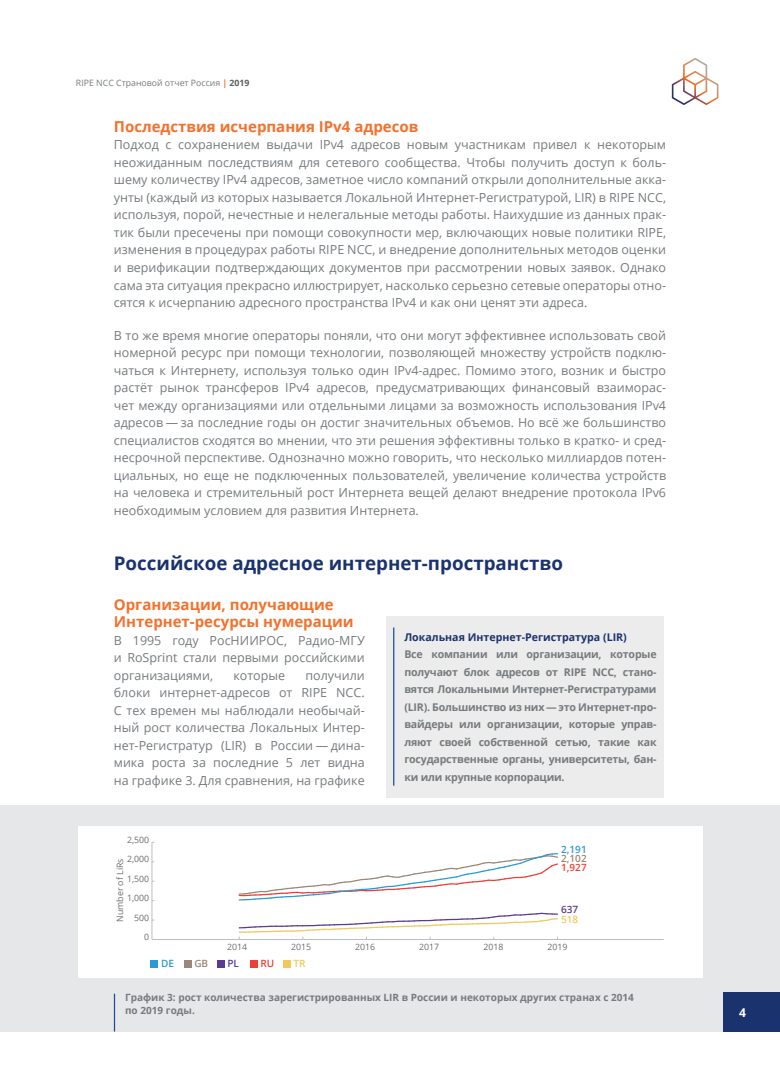
<style>
.page{position:relative;width:780px;height:1088px;background:#fff}
.page>*{position:absolute;margin:0;border:0;box-sizing:border-box;transform-origin:0 0}
.t1{font:700 18.75px "Open Sans";color:#1a336e}
.t2{font:700 15px/17.5px "Open Sans";color:#f3712d}
.t3{font:12.5px/17.5px "Open Sans";color:#767b7e;text-align:justify}
.t4{font:700 12.12px "Open Sans";color:#fff}
.t5{font:700 10.62px/17.5px "Open Sans";letter-spacing:-.02em;color:#767b7e;text-align:justify}
.t6{font:700 10.62px "Open Sans";color:#1a336e}
.t7{font:700 10px/12.5px "Open Sans";color:#767b7e}
.t8{font:600 10px "Open Sans";color:#2b9ad6}
.t9{font:600 10px "Open Sans";color:#9b8679}
.t10{font:600 10px "Open Sans";color:#ee3e35}
.t11{font:600 10px "Open Sans";color:#5b3a91}
.t12{font:600 10px "Open Sans";color:#f2c75c}
.t13{font:8.75px "Open Sans";color:#6c6d70}
.t14{font:8.75px "Open Sans";color:#767b7e}
.s1{font-weight:700;color:#f3712d}
.s2{font-weight:700;color:#5b5f60}
</style>
<div class="page">
<svg style="left:671px;top:58px;width:47px;height:47px"></svg>
<div style="left:0;top:805px;width:780px;height:226px;background:#e6e7e9"></div>
<hr style="left:114px;top:994px;width:1px;height:37px;background:#1c4b99">
<div style="left:78px;top:826px;width:624px;height:152px;background:#fff"></div>
<hr style="left:152px;top:939px;width:511px;height:1px;background:#bcbdc0">
<hr style="left:152px;top:842px;width:1px;height:97px;background:#bcbdc0">
<div style="left:151px;top:960px;width:7px;height:7px;background:#2b9ad6"></div>
<div style="left:184px;top:960px;width:7px;height:7px;background:#9b8679"></div>
<div style="left:217px;top:960px;width:7px;height:7px;background:#5b3a91"></div>
<div style="left:250px;top:960px;width:7px;height:7px;background:#ee3e35"></div>
<div style="left:283px;top:960px;width:7px;height:7px;background:#f2c75c"></div>
<svg style="left:239px;top:912px;width:319px;height:27px"></svg>
<svg style="left:239px;top:853px;width:319px;height:48px"></svg>
<div style="left:386px;top:616px;width:277px;height:181px;background:#ececec"></div>
<hr style="left:393px;top:627px;width:1px;height:159px;background:#1c4b99">
<div style="left:723px;top:992px;width:57px;height:39px;background:#1a336e"></div>
<p class="t14" style="left:76px;top:76px;width:175px">RIPE NCC Страновой отчет Россия <span class="s1">|</span> <span class="s2">2019</span></p>
<p class="t2" style="left:114px;top:117px;width:306px">Последствия исчерпания IPv4 адресов</p>
<p class="t3" style="left:114px;top:136px;width:553px">Подход с сохранением выдачи IPv4 адресов новым участникам привел к некоторым неожиданным последствиям для сетевого сообщества. Чтобы получить доступ к боль&shy;шему количеству IPv4 адресов, заметное число компаний открыли дополнительные акка&shy;унты (каждый из которых называется Локальной Интернет-Регистратурой, LIR) в RIPE NCC, используя, порой, нечестные и нелегальные методы работы. Наихудшие из данных прак&shy;тик были пресечены при помощи совокупности мер, включающих новые политики RIPE, изменения в процедурах работы RIPE NCC, и внедрение дополнительных методов оценки и верификации подтверждающих документов при рассмотрении новых заявок. Однако сама эта ситуация прекрасно иллюстрирует, насколько серьезно сетевые операторы отно&shy;сятся к исчерпанию адресного пространства IPv4 и как они ценят эти адреса.</p>
<p class="t3" style="left:114px;top:326px;width:553px">В то же время многие операторы поняли, что они могут эффективнее использовать свой номерной ресурс при помощи технологии, позволяющей множеству устройств подклю&shy;чаться к Интернету, используя только один IPv4-адрес. Помимо этого, возник и быстро растёт рынок трансферов IPv4 адресов, предусматривающих финансовый взаиморас&shy;чет между организациями или отдельными лицами за возможность использования IPv4 адресов — за последние годы он достиг значительных объемов. Но всё же большинство специалистов сходятся во мнении, что эти решения эффективны только в кратко- и сред&shy;несрочной перспективе. Однозначно можно говорить, что несколько миллиардов потен&shy;циальных, но еще не подключенных пользователей, увеличение количества устройств на человека и стремительный рост Интернета вещей делают внедрение протокола IPv6 необходимым условием для развития Интернета.</p>
<h1 class="t1" style="left:114px;top:549px;width:450px">Российское адресное интернет-пространство</h1>
<p class="t2" style="left:114px;top:595px;width:241px">Организации, получающие<br>Интернет-ресурсы нумерации</p>
<p class="t3" style="left:114px;top:631px;width:252px">В 1995 году РосНИИРОС, Радио-МГУ и RoSprint стали первыми российскими организациями,</p>
<p class="t6" style="left:404px;top:629px;width:224px">Локальная Интернет-Регистратура (LIR)</p>
<p class="t5" style="left:404px;top:645px;width:254px">Все компании или организации, которые получают блок адресов от RIPE NCC, стано&shy;вятся Локальными Интернет-Регистратурами (LIR). Большинство из них — это Интернет-про&shy;вайдеры или организации, которые управ&shy;ляют своей собственной сетью, такие как государственные органы, университеты, бан&shy;ки или крупные корпорации.</p>
<p class="t3" style="left:114px;top:666px;width:252px;text-indent:191px">получили блоки интернет-адресов от RIPE NCC.<br>С тех времен мы наблюдали необычай&shy;ный рост количества Локальных Интер&shy;нет-Регистратур (LIR) в России — дина&shy;мика роста за последние 5 лет видна на графике 3. Для сравнения, на графике</p>
<p class="t3" style="left:233px;top:666px;width:53px">которые</p>
<p class="t13" style="left:127px;top:834px;width:24px">2,500</p>
<p class="t13" style="left:127px;top:853px;width:24px">2,000</p>
<p class="t13" style="left:114px;top:922px;width:65px;rotate:-90deg">Number of LiRs</p>
<p class="t13" style="left:127px;top:872px;width:24px">1,500</p>
<p class="t13" style="left:127px;top:892px;width:24px">1,000</p>
<p class="t13" style="left:134px;top:911px;width:17px">500</p>
<p class="t13" style="left:144px;top:931px;width:7px">0</p>
<p class="t13" style="left:227px;top:941px;width:22px">2014</p>
<p class="t13" style="left:291px;top:941px;width:22px">2015</p>
<p class="t13" style="left:355px;top:941px;width:22px">2016</p>
<p class="t13" style="left:419px;top:941px;width:22px">2017</p>
<p class="t13" style="left:483px;top:941px;width:22px">2018</p>
<p class="t8" style="left:161px;top:956px;width:14px">DE</p>
<p class="t9" style="left:194px;top:956px;width:15px">GB</p>
<p class="t11" style="left:227px;top:956px;width:13px">PL</p>
<p class="t10" style="left:260px;top:956px;width:15px">RU</p>
<p class="t12" style="left:293px;top:956px;width:14px">TR</p>
<p class="t8" style="left:561px;top:843px;width:27px">2,191</p>
<p class="t9" style="left:561px;top:851px;width:27px">2,102</p>
<p class="t10" style="left:561px;top:860px;width:27px">1,927</p>
<p class="t11" style="left:561px;top:903px;width:19px">637</p>
<p class="t12" style="left:561px;top:913px;width:19px">518</p>
<p class="t13" style="left:547px;top:941px;width:22px">2019</p>
<p class="t7" style="left:125px;top:991px;width:510px">График 3: рост количества зарегистрированных LIR в России и некоторых других странах с 2014 по 2019 годы.</p>
<p class="t4" style="left:739px;top:1003px;width:8px">4</p>
</div>
